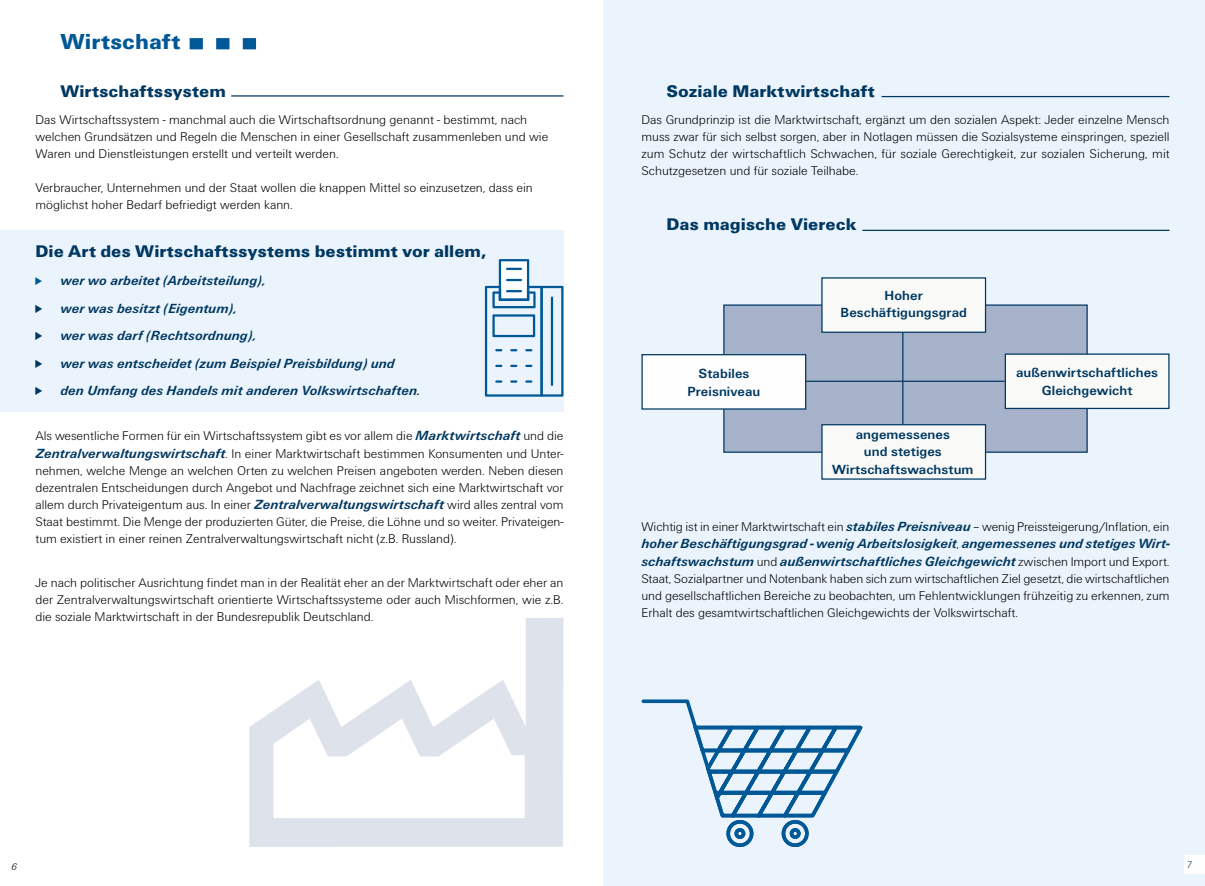
<style>
.page{position:relative;width:1205px;height:886px;background:#fff}
.page>*{position:absolute;margin:0;border:0;box-sizing:border-box;transform-origin:0 0}
.t1{font:900 22.5px "Unitus T";color:#005897}
.t2{font:900 17.5px "Unitus T";color:#003861}
.t3{font:italic 700 13.75px/27.5px "Unitus T";color:#003861}
.t4{font:700 13.75px/17.5px "Unitus T";letter-spacing:.005em;color:#003861;text-align:center}
.t5{font:300 13.12px/17px "Unitus T";color:#000;text-align:justify}
.t6{font:italic 300 10px "Unitus T";color:#000}
.t7{font:italic 300 10px "Unitus T";color:#003861}
.s1{font-weight:700;font-style:italic;font-size:13.75px;color:#003861}
.s2{font-weight:300;font-style:normal;font-size:13.12px;color:#000}
</style>
<div class="page">
<div style="left:603px;top:0;width:602px;height:886px;background:#ebf4fc"></div>
<div style="left:1184px;top:856px;width:21px;height:18px;background:#fefefe"></div>
<div style="left:0;top:230px;width:563px;height:182px;background:#ebf4fc"></div>
<svg style="left:190px;top:38px;width:66px;height:11px"></svg>
<svg style="left:249px;top:618px;width:314px;height:229px"></svg>
<svg style="left:485px;top:259px;width:78px;height:138px"></svg>
<svg style="left:641px;top:699px;width:222px;height:148px"></svg>
<div style="left:723px;top:304px;width:365px;height:149px;background:#a5b2c9;border:1px solid #003861"></div>
<div style="left:821px;top:277px;width:165px;height:56px;background:#f9f9f8;border:1px solid #003861"></div>
<div style="left:641px;top:354px;width:165px;height:56px;background:#fefefe;border:1px solid #003861"></div>
<div style="left:1005px;top:353px;width:164px;height:56px;background:#f9f9f8;border:1px solid #003861"></div>
<div style="left:821px;top:424px;width:165px;height:56px;background:#f9f9f8;border:1px solid #003861"></div>
<hr style="left:806px;top:381px;width:199px;height:1px;background:#003861">
<hr style="left:902px;top:333px;width:1px;height:91px;background:#003861">
<hr style="left:862px;top:230px;width:307px;height:1px;background:#003861">
<hr style="left:881px;top:96px;width:288px;height:1px;background:#003861">
<hr style="left:231px;top:95px;width:332px;height:2px;background:#003861">
<h1 class="t1" style="left:60px;top:29px;width:121px">Wirtschaft</h1>
<h2 class="t2" style="left:60px;top:81px;width:167px">Wirtschaftssystem</h2>
<p class="t5" style="left:35px;top:111px;width:514px;text-align:left">Das Wirtschaftssystem - manchmal auch die Wirtschaftsordnung genannt - bestimmt, nach welchen Grundsätzen und Regeln die Menschen in einer Gesellschaft zusammenleben und wie<br>Waren und Dienstleistungen erstellt und verteilt werden.</p>
<p class="t5" style="left:35px;top:179px;width:499px">Verbraucher, Unternehmen und der Staat wollen die knappen Mittel so einzusetzen, dass ein möglichst hoher Bedarf befriedigt werden kann.</p>
<h2 class="t2" style="left:35px;top:241px;width:452px">Die Art des Wirtschaftssystems bestimmt vor allem,</h2>
<p class="t3" style="left:60px;top:266px;width:362px">wer wo arbeitet (Arbeitsteilung),<br>wer was besitzt (Eigentum),<br>wer was darf (Rechtsordnung),<br>wer was entscheidet (zum Beispiel Preisbildung) und den Umfang des Handels mit anderen Volkswirtschaften.</p>
<p class="t5" style="left:35px;top:427px;width:530px">Als wesentliche Formen für ein Wirtschaftssystem gibt es vor allem die <span class="s1">Marktwirtschaft</span> und die <span class="s1">Zentralverwaltungswirtschaft</span>. In einer Marktwirtschaft bestimmen Konsumenten und Unter&shy;nehmen, welche Menge an welchen Orten zu welchen Preisen angeboten werden. Neben diesen dezentralen Entscheidungen durch Angebot und Nachfrage zeichnet sich eine Marktwirtschaft vor allem durch Privateigentum aus. In einer <span class="s1">Zentralverwaltungswirtschaft</span> wird alles zentral vom Staat bestimmt. Die Menge der produzierten Güter, die Preise, die Löhne und so weiter. Privateigen&shy;tum existiert in einer reinen Zentralverwaltungswirtschaft nicht (z.B. Russland).</p>
<p class="t5" style="left:35px;top:574px;width:529px">Je nach politischer Ausrichtung findet man in der Realität eher an der Marktwirtschaft oder eher an der Zentralverwaltungswirtschaft orientierte Wirtschaftssysteme oder auch Mischformen, wie z.B. die soziale Marktwirtschaft in der Bundesrepublik Deutschland.</p>
<h2 class="t2" style="left:666px;top:81px;width:210px">Soziale Marktwirtschaft</h2>
<p class="t5" style="left:641px;top:111px;width:530px">Das Grundprinzip ist die Marktwirtschaft, ergänzt um den sozialen Aspekt: Jeder einzelne Mensch muss zwar für sich selbst sorgen, aber in Notlagen müssen die Sozialsysteme einspringen, speziell zum Schutz der wirtschaftlich Schwachen, für soziale Gerechtigkeit, zur sozialen Sicherung, mit Schutzgesetzen und für soziale Teilhabe.</p>
<h2 class="t2" style="left:666px;top:214px;width:192px">Das magische Viereck</h2>
<p class="t4" style="left:687px;top:364px;width:74px">Stabiles<br>Preisniveau</p>
<p class="t4" style="left:840px;top:286px;width:128px">Hoher<br>Beschäftigungsgrad</p>
<p class="t4" style="left:832px;top:425px;width:143px">angemessenes<br>und stetiges<br>Wirtschaftswachstum</p>
<p class="t4" style="left:1016px;top:364px;width:143px">außenwirtschaftliches<br>Gleichgewicht</p>
<p class="t5" style="left:641px;top:517px;width:529px">Wichtig ist in einer Marktwirtschaft ein <span class="s1">stabiles Preisniveau</span> – wenig Preissteigerung/Inflation, ein</p>
<p class="t3" style="left:641px;top:535px;width:530px;line-height:17.5px">hoher Beschäftigungsgrad - wenig Arbeitslosigkeit<span class="s2">,</span> angemessenes und stetiges Wirt&shy;schaftswachstum <span class="s2">und</span> außenwirtschaftliches Gleichgewicht <span class="s2">zwischen Import und Export.</span></p>
<p class="t5" style="left:641px;top:569px;width:530px">Staat, Sozialpartner und Notenbank haben sich zum wirtschaftlichen Ziel gesetzt, die wirtschaftlichen und gesellschaftlichen Bereiche zu beobachten, um Fehlentwicklungen frühzeitig zu erkennen, zum Erhalt des gesamtwirtschaftlichen Gleichgewichts der Volkswirtschaft.</p>
<p class="t6" style="left:11px;top:861px;width:8px">6</p>
<p class="t7" style="left:1186px;top:859px;width:7px">7</p>
</div>
